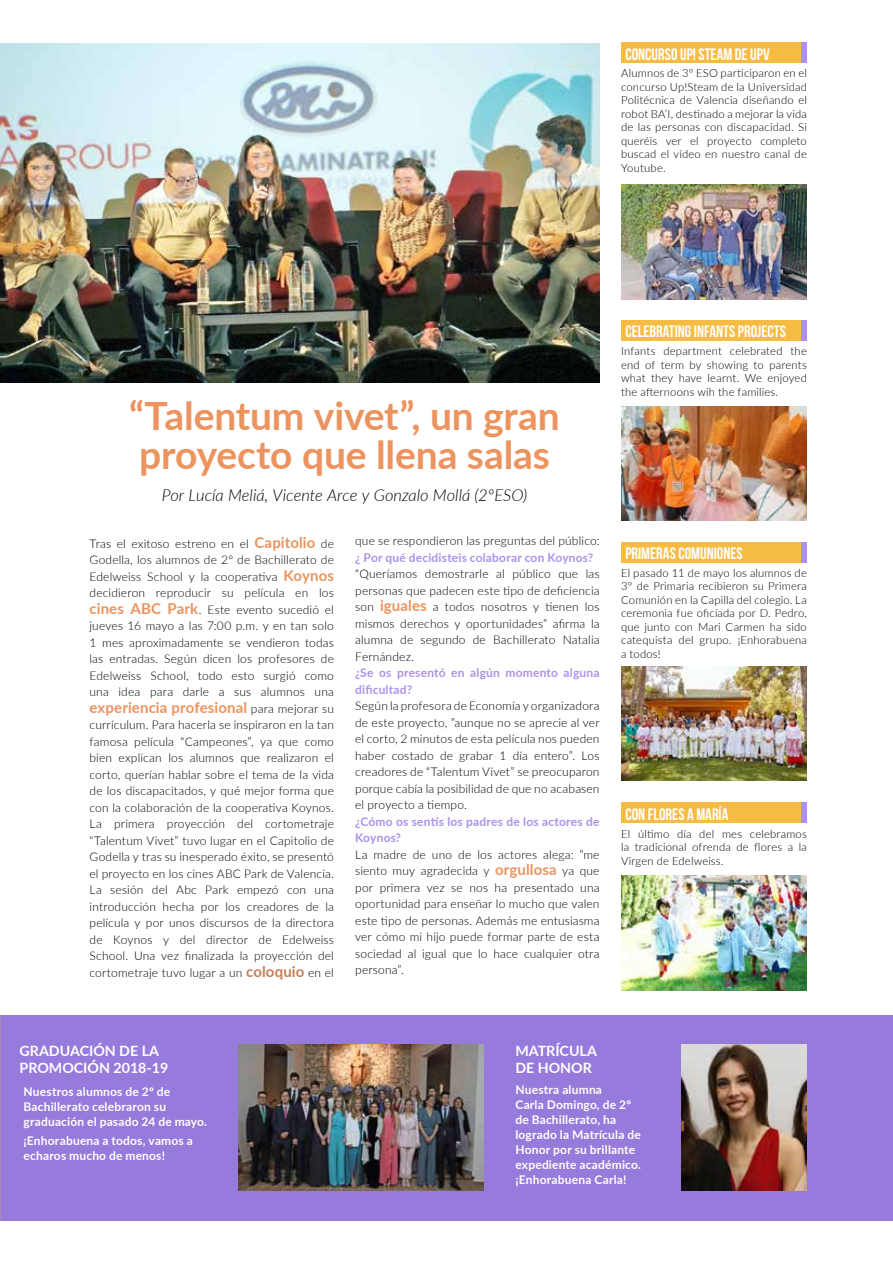
<style>
.page{position:relative;width:893px;height:1263px;background:#fff}
.page>*{position:absolute;margin:0;border:0;box-sizing:border-box;transform-origin:0 0}
.t1{font:700 39px/39px "Lato";letter-spacing:-.005em;color:#ec935e}
.t2{font:16.5px "Bebas Neue";color:#fff}
.t3{font:italic 300 16.5px "Lato";color:#000}
.t4{font:700 15px "Lato";letter-spacing:.01em;color:#ec935e}
.t5{font:700 14.25px/17.1px "Lato";color:#fff}
.t6{font:300 12px/16.5px "Lato";letter-spacing:.015em;color:#000;text-align:justify}
.t7{font:700 12px/15px "Lato";letter-spacing:.015em;color:#fff}
.t8{font:700 12px/16.5px "Lato";letter-spacing:.015em;color:#ac92ec}
.t9{font:300 11.25px/13.5px "Lato";letter-spacing:.015em;color:#000;text-align:justify}
.s1{font-weight:700;font-size:15px;color:#ec935e}
.s2{font-weight:300;font-size:12px;color:#000}
.s3{font-weight:700;font-size:15px;color:#c47e5a}
</style>
<div class="page">
<div style="left:0;top:1015px;width:893px;height:206px;background:#967adc"></div>
<img style="left:0;top:44px;width:599px;height:339px">
<div style="left:621px;top:43px;width:186px;height:20px;background:#f6bb42"></div>
<div style="left:801px;top:43px;width:6px;height:20px;background:#ac92ec"></div>
<img style="left:621px;top:185px;width:186px;height:114px">
<img style="left:239px;top:1044px;width:244px;height:147px">
<img style="left:681px;top:1044px;width:126px;height:147px">
<div style="left:621px;top:320px;width:186px;height:20px;background:#f6bb42"></div>
<div style="left:801px;top:320px;width:6px;height:20px;background:#ac92ec"></div>
<img style="left:621px;top:406px;width:186px;height:114px">
<div style="left:621px;top:803px;width:186px;height:20px;background:#f6bb42"></div>
<div style="left:801px;top:803px;width:6px;height:20px;background:#ac92ec"></div>
<img style="left:621px;top:876px;width:186px;height:114px">
<div style="left:621px;top:542px;width:186px;height:20px;background:#f6bb42"></div>
<div style="left:801px;top:542px;width:6px;height:20px;background:#ac92ec"></div>
<img style="left:621px;top:666px;width:186px;height:114px">
<h2 class="t2" style="left:625px;top:45px;width:146px">CONCURSO UP! STEAM DE UPV</h2>
<p class="t9" style="left:621px;top:66px;width:187px">Alumnos de 3º ESO participaron en el concurso Up!Steam de la Universidad Politécnica de Valencia diseñando el robot BA’I, destinado a mejorar la vida de las personas con discapacidad. Si queréis ver el proyecto completo buscad el vídeo en nuestro canal de Youtube.</p>
<h1 class="t1" style="left:129px;top:395px;width:432px">“Talentum vivet”, un gran proyecto que llena salas</h1>
<h2 class="t3" style="left:162px;top:484px;width:367px">Por Lucía Meliá, Vicente Arce y Gonzalo Mollá (2ºESO)</h2>
<p class="t6" style="left:90px;top:535px;width:246px">Tras el exitoso estreno en el <span class="s1">Capitolio</span> de Godella, los alumnos de 2º de Bachillerato de Edelweiss School y la cooperativa <span class="s1">Koynos </span>decidieron reproducir su película en los <span class="s1">cines ABC Park</span>. Este evento sucedió el jueves 16 mayo a las 7:00 p.m. y en tan solo 1 mes aproximadamente se vendieron todas las entradas. Según dicen los profesores de Edelweiss School, todo esto surgió como una idea para darle a sus alumnos una</p>
<p class="t4" style="left:90px;top:696px;width:246px">experiencia profesional <span class="s2">para mejorar su</span></p>
<p class="t6" style="left:90px;top:716px;width:246px">currículum. Para hacerla se inspiraron en la tan famosa película “Campeones”, ya que como bien explican los alumnos que realizaron el corto, querían hablar sobre el tema de la vida de los discapacitados, y qué mejor forma que con la colaboración de la cooperativa Koynos.<br>La primera proyección del cortometraje “Talentum Vivet” tuvo lugar en el Capitolio de Godella y tras su inesperado éxito, se presentó el proyecto en los cines ABC Park de Valencia.<br>La sesión del Abc Park empezó con una introducción hecha por los creadores de la película y por unos discursos de la directora de Koynos y del director de Edelweiss School. Una vez finalizada la proyección del cortometraje tuvo lugar a un <span class="s3">coloquio</span> en el</p>
<p class="t6" style="left:355px;top:532px;width:246px">que se respondieron las preguntas del público:</p>
<p class="t8" style="left:355px;top:549px;width:240px">¿ Por qué decidisteis colaborar con Koynos?</p>
<p class="t6" style="left:355px;top:565px;width:246px">“Queríamos demostrarle al público que las personas que padecen este tipo de deficiencia son <span class="s1">iguales</span> a todos nosotros y tienen los mismos derechos y oportunidades” afirma la alumna de segundo de Bachillerato Natalia Fernández.</p>
<p class="t8" style="left:355px;top:664px;width:246px">¿Se os presentó en algún momento alguna dificultad?</p>
<p class="t6" style="left:355px;top:697px;width:246px">Según la profesora de Economía y organizadora de este proyecto, ”aunque no se aprecie al ver el corto, 2 minutos de esta película nos pueden haber costado de grabar 1 día entero”. Los creadores de “Talentum Vivet” se preocuparon porque cabía la posibilidad de que no acabasen el proyecto a tiempo.</p>
<p class="t8" style="left:355px;top:813px;width:246px">¿Cómo os sentís los padres de los actores de<br>Koynos?</p>
<p class="t6" style="left:355px;top:846px;width:246px">La madre de uno de los actores alega: ”me siento muy agradecida y <span class="s1">orgullosa</span> ya que por primera vez se nos ha presentado una oportunidad para enseñar lo mucho que valen este tipo de personas. Además me entusiasma ver cómo mi hijo puede formar parte de esta sociedad al igual que lo hace cualquier otra persona”.</p>
<h2 class="t2" style="left:625px;top:322px;width:162px">CELEBRATING INFANTS PROJECTS</h2>
<p class="t9" style="left:621px;top:344px;width:187px">Infants department celebrated the end of term by showing to parents what they have learnt. We enjoyed the afternoons wih the families.</p>
<h2 class="t2" style="left:625px;top:544px;width:119px">PRIMERAS COMUNIONES</h2>
<p class="t9" style="left:621px;top:566px;width:187px">El pasado 11 de mayo los alumnos de 3º de Primaria recibieron su Primera Comunión en la Capilla del colegio. La ceremonia fue oficiada por D. Pedro, que junto con Mari Carmen ha sido catequista del grupo. ¡Enhorabuena a todos!</p>
<h2 class="t2" style="left:625px;top:805px;width:105px">CON FLORES A MARÍA</h2>
<p class="t9" style="left:621px;top:826px;width:187px">El último día del mes celebramos la tradicional ofrenda de flores a la Virgen de Edelweiss.</p>
<p class="t5" style="left:20px;top:1042px;width:150px">GRADUACIÓN DE LA<br>PROMOCIÓN 2018-19</p>
<p class="t5" style="left:515px;top:1042px;width:83px">MATRÍCULA<br>DE HONOR</p>
<p class="t7" style="left:24px;top:1083px;width:185px">Nuestros alumnos de 2º de<br>Bachillerato celebraron su graduación el pasado 24 de mayo.</p>
<p class="t7" style="left:24px;top:1132px;width:171px">¡Enhorabuena a todos, vamos a echaros mucho de menos!</p>
<p class="t7" style="left:515px;top:1081px;width:127px">Nuestra alumna<br>Carla Domingo, de 2º de Bachillerato, ha logrado la Matrícula de<br>Honor por su brillante expediente académico. ¡Enhorabuena Carla!</p>
</div>
